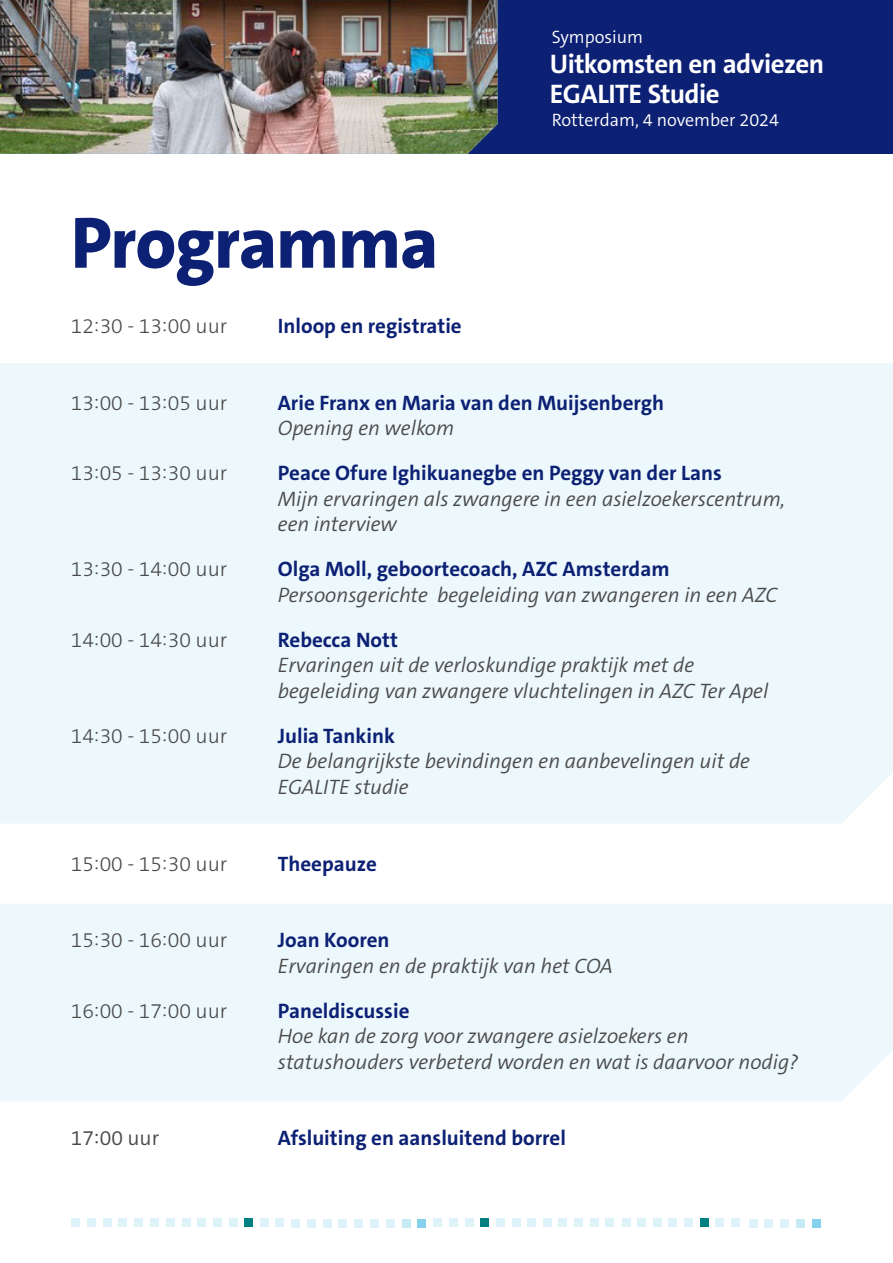
<style>
.page{position:relative;width:893px;height:1263px;background:#fff}
.page>*{position:absolute;margin:0;border:0;box-sizing:border-box;transform-origin:0 0}
.t1{font:800 73.5px "The Sans C5";letter-spacing:-.015em;color:#0c2074}
.t2{font:700 27px/30px "The Sans C5";letter-spacing:-.02em;color:#fff}
.t3{font:italic 300 21px/25.5px "The Sans C5";color:#4a4a49}
.t4{font:700 21px "The Sans C5";color:#0c2074}
.t5{font:300 21px "The Sans C5";color:#4a4a49}
.t6{font:300 21px "The Sans C5";color:#4a4a49}
.t7{font:300 18px "The Sans C5";color:#fff}
</style>
<div class="page">
<div style="left:0;top:363px;width:893px;height:460px;background:#ecf8fc"></div>
<div style="left:0;top:904px;width:893px;height:197px;background:#ecf8fc"></div>
<div style="left:276px;top:1219px;width:8px;height:8px;background:#def2fa"></div>
<div style="left:260px;top:1219px;width:8px;height:8px;background:#def2fa"></div>
<div style="left:229px;top:1219px;width:8px;height:8px;background:#def2fa"></div>
<div style="left:213px;top:1219px;width:8px;height:8px;background:#def2fa"></div>
<div style="left:198px;top:1219px;width:8px;height:8px;background:#def2fa"></div>
<div style="left:182px;top:1219px;width:8px;height:8px;background:#def2fa"></div>
<div style="left:166px;top:1219px;width:8px;height:8px;background:#def2fa"></div>
<div style="left:150px;top:1219px;width:8px;height:8px;background:#def2fa"></div>
<div style="left:135px;top:1219px;width:8px;height:8px;background:#def2fa"></div>
<div style="left:119px;top:1219px;width:8px;height:8px;background:#def2fa"></div>
<div style="left:103px;top:1219px;width:8px;height:8px;background:#def2fa"></div>
<div style="left:88px;top:1219px;width:8px;height:8px;background:#def2fa"></div>
<div style="left:72px;top:1219px;width:8px;height:8px;background:#def2fa"></div>
<div style="left:245px;top:1219px;width:8px;height:8px;background:#008080"></div>
<div style="left:731px;top:1219px;width:9px;height:8px;background:#def2fa"></div>
<div style="left:716px;top:1219px;width:8px;height:8px;background:#def2fa"></div>
<div style="left:685px;top:1219px;width:8px;height:8px;background:#def2fa"></div>
<div style="left:669px;top:1219px;width:8px;height:8px;background:#def2fa"></div>
<div style="left:653px;top:1219px;width:8px;height:8px;background:#def2fa"></div>
<div style="left:638px;top:1219px;width:8px;height:8px;background:#def2fa"></div>
<div style="left:622px;top:1219px;width:8px;height:8px;background:#def2fa"></div>
<div style="left:606px;top:1219px;width:8px;height:8px;background:#def2fa"></div>
<div style="left:590px;top:1219px;width:8px;height:8px;background:#def2fa"></div>
<div style="left:574px;top:1219px;width:9px;height:8px;background:#def2fa"></div>
<div style="left:559px;top:1219px;width:8px;height:8px;background:#def2fa"></div>
<div style="left:543px;top:1219px;width:8px;height:8px;background:#def2fa"></div>
<div style="left:527px;top:1219px;width:9px;height:8px;background:#def2fa"></div>
<div style="left:700px;top:1219px;width:8px;height:8px;background:#008080"></div>
<div style="left:512px;top:1219px;width:8px;height:8px;background:#def2fa"></div>
<div style="left:496px;top:1219px;width:9px;height:8px;background:#def2fa"></div>
<div style="left:465px;top:1219px;width:8px;height:8px;background:#def2fa"></div>
<div style="left:450px;top:1219px;width:8px;height:8px;background:#def2fa"></div>
<div style="left:434px;top:1219px;width:8px;height:8px;background:#def2fa"></div>
<div style="left:481px;top:1219px;width:8px;height:8px;background:#008080"></div>
<div style="left:418px;top:1219px;width:8px;height:8px;background:#86d2ed"></div>
<div style="left:386px;top:1219px;width:8px;height:8px;background:#def2fa"></div>
<div style="left:370px;top:1219px;width:8px;height:8px;background:#def2fa"></div>
<div style="left:354px;top:1219px;width:9px;height:8px;background:#def2fa"></div>
<div style="left:339px;top:1219px;width:8px;height:8px;background:#def2fa"></div>
<div style="left:323px;top:1219px;width:8px;height:8px;background:#def2fa"></div>
<div style="left:308px;top:1219px;width:8px;height:8px;background:#def2fa"></div>
<div style="left:292px;top:1219px;width:8px;height:8px;background:#def2fa"></div>
<div style="left:402px;top:1219px;width:8px;height:8px;background:#c7ebf5"></div>
<div style="left:812px;top:1219px;width:8px;height:8px;background:#86d2ed"></div>
<div style="left:781px;top:1219px;width:8px;height:8px;background:#def2fa"></div>
<div style="left:765px;top:1219px;width:8px;height:8px;background:#def2fa"></div>
<div style="left:749px;top:1219px;width:8px;height:8px;background:#def2fa"></div>
<div style="left:796px;top:1219px;width:9px;height:8px;background:#c7ebf5"></div>
<div style="left:0;top:0;width:893px;height:154px;background:#0c2074"></div>
<img style="left:0;top:0;width:497px;height:154px">
<h1 class="t1" style="left:71px;top:213px;width:369px">Programma</h1>
<p class="t5" style="left:71px;top:314px;width:158px">12:30 - 13:00 uur</p>
<p class="t4" style="left:278px;top:317px;width:185px">Inloop en registratie</p>
<p class="t7" style="left:552px;top:29px;width:93px">Symposium</p>
<p class="t2" style="left:550px;top:51px;width:276px">Uitkomsten en adviezen<br>EGALITE Studie</p>
<p class="t7" style="left:552px;top:112px;width:229px">Rotterdam, 4 november 2024</p>
<p class="t5" style="left:71px;top:390px;width:158px">13:00 - 13:05 uur</p>
<p class="t4" style="left:278px;top:393px;width:388px">Arie Franx en Maria van den Muijsenbergh</p>
<p class="t3" style="left:278px;top:418px;width:178px">Opening en welkom</p>
<p class="t5" style="left:71px;top:461px;width:158px">13:05 - 13:30 uur</p>
<p class="t4" style="left:278px;top:464px;width:446px">Peace Ofure Ighikuanegbe en Peggy van der Lans</p>
<p class="t3" style="left:278px;top:488px;width:509px">Mijn ervaringen als zwangere in een asielzoekerscentrum, een interview</p>
<p class="t5" style="left:71px;top:557px;width:158px">13:30 - 14:00 uur</p>
<p class="t4" style="left:278px;top:560px;width:393px">Olga Moll, geboortecoach, AZC Amsterdam</p>
<p class="t3" style="left:278px;top:584px;width:501px">Persoonsgerichte begeleiding van zwangeren in een AZC</p>
<p class="t5" style="left:71px;top:627px;width:158px">14:00 - 14:30 uur</p>
<p class="t4" style="left:278px;top:630px;width:122px">Rebecca Nott</p>
<p class="t3" style="left:278px;top:655px;width:492px">Ervaringen uit de verloskundige praktijk met de begeleiding van zwangere vluchtelingen in AZC Ter Apel</p>
<p class="t5" style="left:71px;top:723px;width:158px">14:30 - 15:00 uur</p>
<p class="t4" style="left:278px;top:726px;width:119px">Julia Tankink</p>
<p class="t3" style="left:278px;top:751px;width:474px">De belangrijkste bevindingen en aanbevelingen uit de<br>EGALITE studie</p>
<p class="t5" style="left:71px;top:851px;width:158px">15:00 - 15:30 uur</p>
<p class="t4" style="left:278px;top:854px;width:101px">Theepauze</p>
<p class="t5" style="left:71px;top:927px;width:158px">15:30 - 16:00 uur</p>
<p class="t4" style="left:278px;top:930px;width:113px">Joan Kooren</p>
<p class="t3" style="left:278px;top:955px;width:336px">Ervaringen en de praktijk van het COA</p>
<p class="t5" style="left:71px;top:998px;width:158px">16:00 - 17:00 uur</p>
<p class="t4" style="left:278px;top:1001px;width:133px">Paneldiscussie</p>
<p class="t3" style="left:278px;top:1025px;width:522px">Hoe kan de zorg voor zwangere asielzoekers en statushouders verbeterd worden en wat is daarvoor nodig?</p>
<p class="t6" style="left:71px;top:1129px;width:90px">17:00 uur</p>
<p class="t4" style="left:278px;top:1128px;width:290px">Afsluiting en aansluitend borrel</p>
</div>
